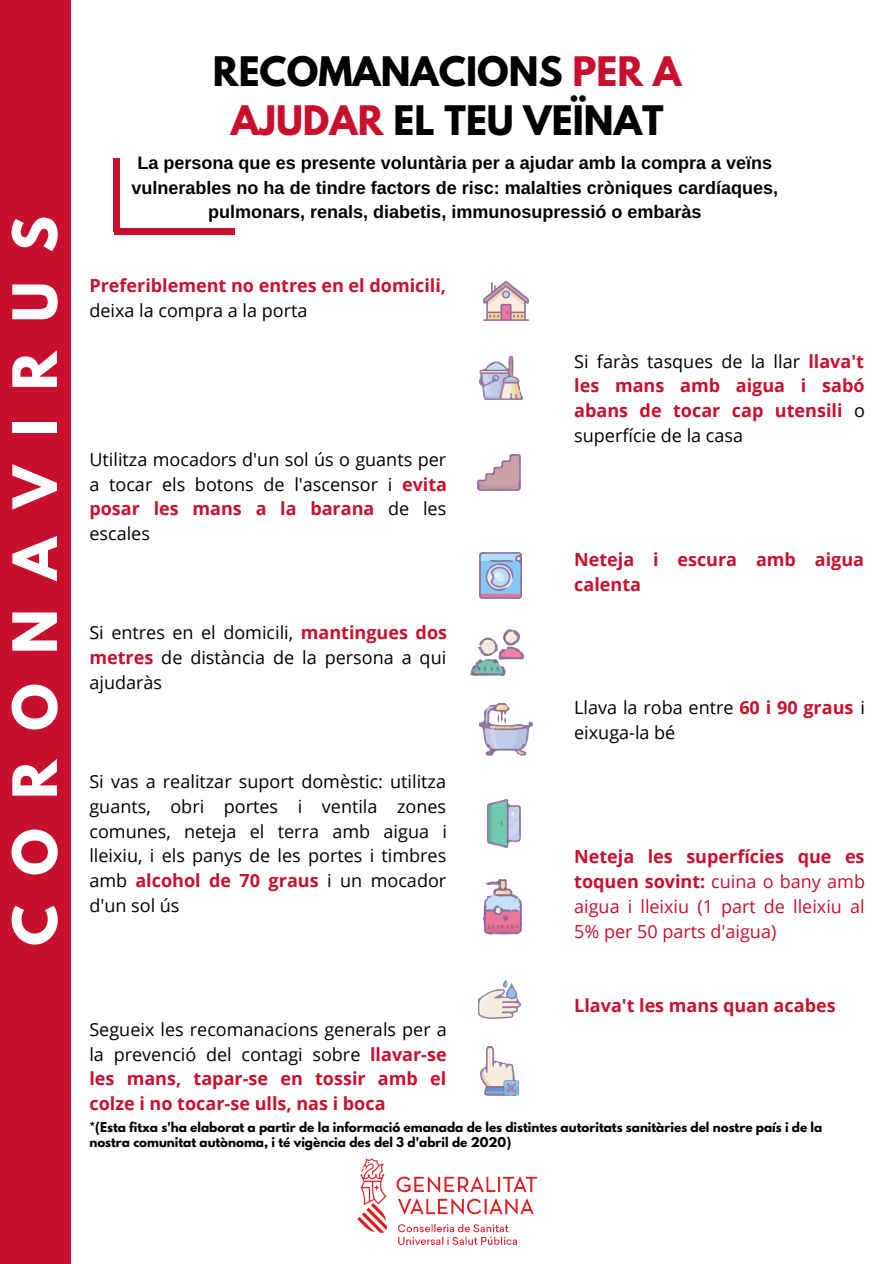
<style>
.page{position:relative;width:894px;height:1264px;background:#fff}
.page>*{position:absolute;margin:0;border:0;box-sizing:border-box;transform-origin:0 0}
.t1{font:700 54px "League Spartan";letter-spacing:.545em;color:#fff}
.t2{font:700 36px/49.5px "League Spartan";color:#000;text-align:center}
.t3{font:18px/24.8px "Open Sans";color:#000;text-align:justify}
.t4{font:700 18px/24.8px "Open Sans";color:#c8102e;text-align:justify}
.t5{font:700 18px/24.6px "Arimo";color:#000;text-align:center}
.t6{font:18px/24.8px "Open Sans";color:#c8102e;text-align:justify}
.t7{font:700 12px/15.8px "League Spartan";color:#000}
.s1{color:#c8102e}
.s2{font-weight:700;color:#c8102e}
.s3{font-weight:400;color:#000}
.s4{font-weight:700}
</style>
<div class="page">
<div style="left:0;top:0;width:71px;height:1263px;background:#c8102e"></div>
<div style="left:114px;top:158px;width:6px;height:74px;background:#c8102e"></div>
<div style="left:114px;top:228px;width:121px;height:6px;background:#c8102e"></div>
<img style="left:479px;top:980px;width:41px;height:38px">
<img style="left:482px;top:879px;width:39px;height:55px">
<img style="left:480px;top:356px;width:42px;height:44px">
<img style="left:483px;top:281px;width:45px;height:40px">
<img style="left:470px;top:629px;width:53px;height:46px">
<img style="left:479px;top:703px;width:53px;height:52px">
<img style="left:479px;top:552px;width:42px;height:46px">
<img style="left:481px;top:1046px;width:37px;height:48px">
<img style="left:477px;top:455px;width:43px;height:36px">
<img style="left:487px;top:799px;width:33px;height:48px">
<img style="left:357px;top:1158px;width:181px;height:87px">
<h1 class="t1" style="left:8px;top:945px;width:731px;rotate:-90deg">CORONAVIRUS</h1>
<h2 class="t2" style="left:213px;top:51px;width:470px">RECOMANACIONS <span class="s1">PER A<br>AJUDAR</span> EL TEU VEÏNAT</h2>
<p class="t5" style="left:131px;top:150px;width:648px">La persona que es presente voluntària per a ajudar amb la compra a veïns vulnerables no ha de tindre factors de risc: malalties cròniques cardíaques, pulmonars, renals, diabetis, immunosupressió o embaràs</p>
<p class="t4" style="left:89px;top:273px;width:358px">Preferiblement no entres en el domicili,</p>
<p class="t3" style="left:89px;top:298px;width:219px">deixa la compra a la porta</p>
<p class="t3" style="left:89px;top:446px;width:359px">Utilitza mocadors d'un sol ús o guants per a tocar els botons de l'ascensor i <span class="s2">evita posar les mans a la barana</span> de les escales</p>
<p class="t3" style="left:89px;top:620px;width:359px">Si entres en el domicili, <span class="s2">mantingues dos metres</span> de distància de la persona a qui ajudaràs</p>
<p class="t3" style="left:89px;top:768px;width:359px">Si vas a realitzar suport domèstic: utilitza guants, obri portes i ventila zones comunes, neteja el terra amb aigua i lleixiu, i els panys de les portes i timbres amb <span class="s2">alcohol de 70 graus</span> i un mocador d'un sol ús</p>
<p class="t4" style="left:89px;top:1016px;width:359px"><span class="s3">Segueix les recomanacions generals per a la prevenció del contagi sobre</span> llavar-se les mans, tapar-se en tossir amb el colze i no tocar-se ulls, nas i boca</p>
<p class="t4" style="left:574px;top:348px;width:292px"><span class="s3">Si faràs tasques de la llar</span> llava't les mans amb aigua i sabó abans de tocar cap utensili <span class="s3">o superfície de la casa</span></p>
<p class="t4" style="left:574px;top:546px;width:291px">Neteja i escura amb aigua calenta</p>
<p class="t3" style="left:574px;top:695px;width:292px">Llava la roba entre <span class="s2">60 i 90 graus</span> i eixuga-la bé</p>
<p class="t6" style="left:574px;top:843px;width:292px"><span class="s4">Neteja les superfícies que es toquen sovint:</span> cuina o bany amb aigua i lleixiu (1 part de lleixiu al 5% per 50 parts d'aigua)</p>
<p class="t4" style="left:574px;top:992px;width:263px">Llava't les mans quan acabes</p>
<p class="t7" style="left:89px;top:1120px;width:734px">*(Esta fitxa s'ha elaborat a partir de la informació emanada de les distintes autoritats sanitàries del nostre país i de la nostra comunitat autònoma, i té vigència des del 3 d'abril de 2020)</p>
</div>
